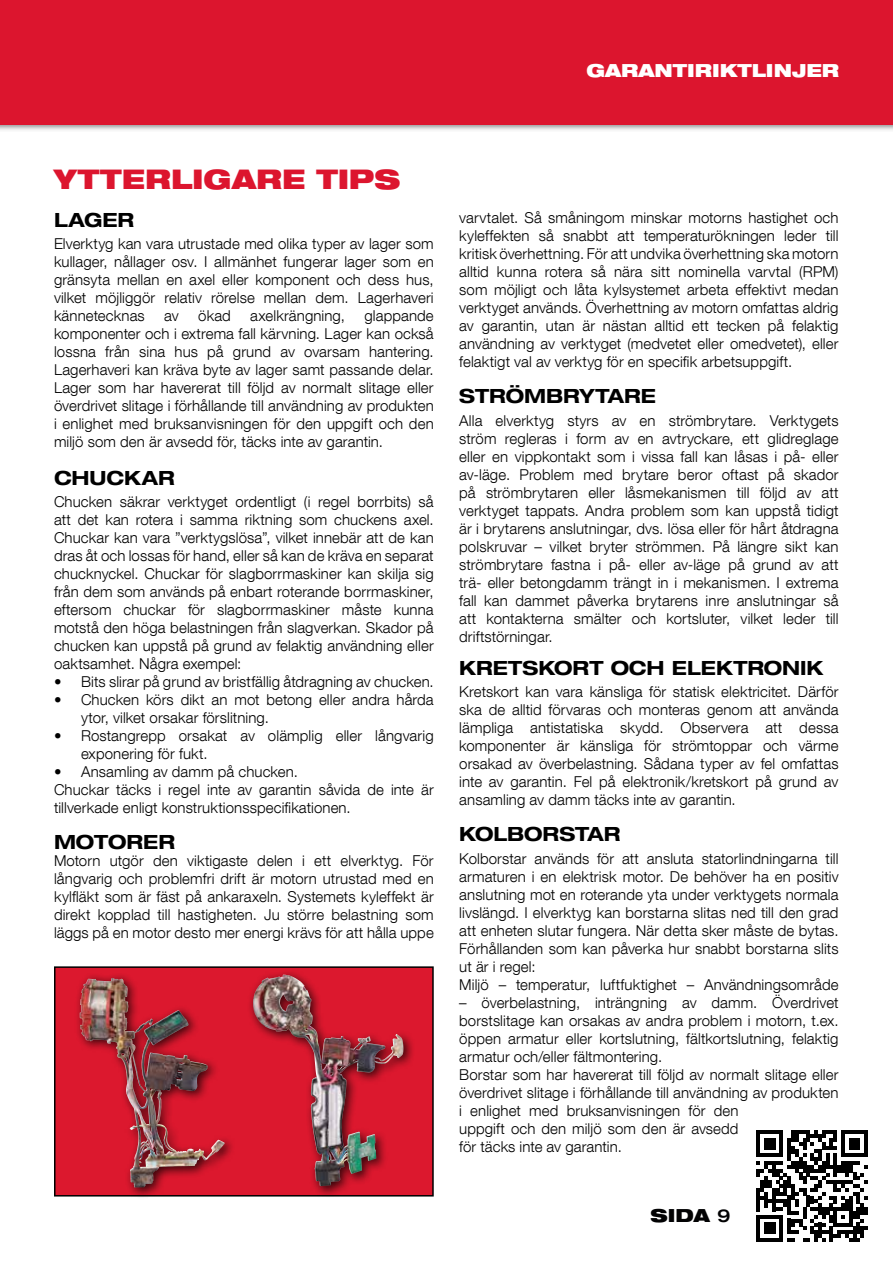
<style>
.page{position:relative;width:893px;height:1263px;background:#fff}
.page>*{position:absolute;margin:0;border:0;box-sizing:border-box;transform-origin:0 0}
.t1{font:900 expanded 27px "Helvetica Neue LT Com";color:#dc152e}
.t2{font:700 expanded 19.5px "Helvetica Neue LT Com";color:#000}
.t3{font:900 expanded 18px "Helvetica Neue LT Com";color:#fff}
.t4{font:900 expanded 18px "Helvetica Neue LT Com";color:#020203}
.t5{font:300 15px/18px "Helvetica Neue LT Com";letter-spacing:.005em;color:#000;text-align:justify}
.s1{font-weight:500}
</style>
<div class="page">
<div style="left:0;top:0;width:893px;height:132px;background:#000;opacity:.75"></div>
<div style="left:0;top:0;width:893px;height:124px;background:#dc152e"></div>
<div style="left:55px;top:967px;width:378px;height:229px;background:#dc182e"></div>
<div style="left:54px;top:966px;width:380px;height:230px;border:2px solid #000"></div>
<div style="left:74px;top:973px;width:162px;height:226px;background:#000;opacity:.75"></div>
<img style="left:80px;top:979px;width:31px;height:62px">
<div style="left:247px;top:969px;width:169px;height:229px;background:#000;opacity:.75"></div>
<img style="left:253px;top:975px;width:123px;height:211px">
<svg style="left:756px;top:1130px;width:112px;height:112px"></svg>
<p class="t3" style="left:586px;top:59px;width:254px">GARANTIRIKTLINJER</p>
<h1 class="t1" style="left:54px;top:162px;width:348px">YTTERLIGARE TIPS</h1>
<h2 class="t2" style="left:54px;top:207px;width:82px">LAGER</h2>
<p class="t5" style="left:54px;top:234px;width:381px">Elverktyg kan vara utrustade med olika typer av lager som kullager, nållager osv. I allmänhet fungerar lager som en gränsyta mellan en axel eller komponent och dess hus, vilket möjliggör relativ rörelse mellan dem. Lagerhaveri kännetecknas</p>
<p class="t5" style="left:54px;top:306px;width:381px;text-indent:310px">glappande komponenter och i extrema fall kärvning. Lager kan också lossna från sina hus på grund av ovarsam hantering.<br>Lagerhaveri kan kräva byte av lager samt passande delar.<br>Lager som har havererat till följd av normalt slitage eller överdrivet slitage i förhållande till användning av produkten i enlighet med bruksanvisningen för den uppgift och den miljö som den är avsedd för, täcks inte av garantin.</p>
<h2 class="t2" style="left:54px;top:465px;width:122px">CHUCKAR</h2>
<p class="t5" style="left:54px;top:492px;width:381px">Chucken säkrar verktyget ordentligt (i regel borrbits) så att det kan rotera i samma riktning som chuckens axel.<br>Chuckar kan vara ”verktygslösa”, vilket innebär att de kan dras åt och lossas för hand, eller så kan de kräva en separat chucknyckel. Chuckar för slagborrmaskiner kan skilja sig från dem som används på enbart roterande borrmaskiner, eftersom chuckar för slagborrmaskiner måste kunna motstå den höga belastningen från slagverkan. Skador på chucken kan uppstå på grund av felaktig användning eller oaktsamhet. Några exempel:</p>
<p class="t5" style="left:54px;top:672px;width:381px">• Bits slirar på grund av bristfällig åtdragning av chucken.</p>
<p class="t5" style="left:81px;top:690px;width:354px;text-indent:-27px">• Chucken körs dikt an mot betong eller andra hårda ytor, vilket orsakar förslitning.</p>
<p class="t5" style="left:81px;top:726px;width:354px;text-indent:-27px">• Rostangrepp orsakat av olämplig eller långvarig exponering för fukt.</p>
<p class="t5" style="left:54px;top:762px;width:381px;text-align:left">• Ansamling av damm på chucken.<br>Chuckar täcks i regel inte av garantin såvida de inte är tillverkade enligt konstruktionsspecifikationen.</p>
<h2 class="t2" style="left:54px;top:829px;width:122px">MOTORER</h2>
<p class="t5" style="left:54px;top:851px;width:381px">Motorn utgör den viktigaste delen i ett elverktyg. För långvarig och problemfri drift är motorn utrustad med en kylfläkt som är fäst på ankaraxeln. Systemets kyleffekt är direkt kopplad till hastigheten. Ju större belastning som läggs på en motor desto mer energi krävs för att hålla uppe</p>
<p class="t5" style="left:164px;top:306px;width:16px">av</p>
<p class="t5" style="left:198px;top:306px;width:34px">ökad</p>
<p class="t5" style="left:250px;top:306px;width:96px">axelkrängning,</p>
<p class="t5" style="left:459px;top:209px;width:381px">varvtalet. Så småningom minskar motorns hastighet och kyleffekten så snabbt att temperaturökningen leder till kritisk överhettning. För att undvika överhettning ska motorn alltid kunna rotera så nära sitt nominella varvtal (RPM) som möjligt och låta kylsystemet arbeta effektivt medan verktyget används. Överhettning av motorn omfattas aldrig av garantin, utan är nästan alltid ett tecken på felaktig användning av verktyget (medvetet eller omedvetet), eller felaktigt val av verktyg för en specifik arbetsuppgift.</p>
<h2 class="t2" style="left:459px;top:384px;width:198px">STRÖMBRYTARE</h2>
<p class="t5" style="left:459px;top:411px;width:381px">Alla elverktyg styrs av en strömbrytare. Verktygets ström regleras i form av en avtryckare, ett glidreglage eller en vippkontakt som i vissa fall kan låsas i på- eller av-läge. Problem med brytare beror oftast på skador på strömbrytaren eller låsmekanismen till följd av att verktyget tappats. Andra problem som kan uppstå tidigt är i brytarens anslutningar, dvs. lösa eller för hårt åtdragna polskruvar – vilket bryter strömmen. På längre sikt kan strömbrytare fastna i på- eller av-läge på grund av att trä- eller betongdamm trängt in i mekanismen. I extrema fall kan dammet påverka brytarens inre anslutningar så att kontakterna smälter och kortsluter, vilket leder till driftstörningar.</p>
<h2 class="t2" style="left:459px;top:655px;width:366px">KRETSKORT OCH ELEKTRONIK</h2>
<p class="t5" style="left:459px;top:683px;width:381px">Kretskort kan vara känsliga för statisk elektricitet. Därför ska de alltid förvaras och monteras genom att använda lämpliga antistatiska skydd. Observera att dessa komponenter är känsliga för strömtoppar och värme orsakad av överbelastning. Sådana typer av fel omfattas inte av garantin. Fel på elektronik/kretskort på grund av ansamling av damm täcks inte av garantin.</p>
<h2 class="t2" style="left:459px;top:822px;width:163px">KOLBORSTAR</h2>
<p class="t5" style="left:459px;top:849px;width:381px;text-align:left">Kolborstar används för att ansluta statorlindningarna till armaturen i en elektrisk motor. De behöver ha en positiv anslutning mot en roterande yta under verktygets normala livslängd. I elverktyg kan borstarna slitas ned till den grad att enheten slutar fungera. När detta sker måste de bytas.<br>Förhållanden som kan påverka hur snabbt borstarna slits ut är i regel:<br>Miljö – temperatur, luftfuktighet – Användningsområde</p>
<p class="t5" style="left:459px;top:993px;width:381px;text-align:left">– överbelastning, inträngning av damm. Överdrivet borstslitage kan orsakas av andra problem i motorn, t.ex. öppen armatur eller kortslutning, fältkortslutning, felaktig armatur och/eller fältmontering.<br>Borstar som har havererat till följd av normalt slitage eller överdrivet slitage i förhållande till användning av produkten i enlighet med bruksanvisningen för den<br>uppgift och den miljö som den är avsedd<br>för täcks inte av garantin.</p>
<p class="t4" style="left:651px;top:1203px;width:81px">SIDA <span class="s1">9</span></p>
</div>
